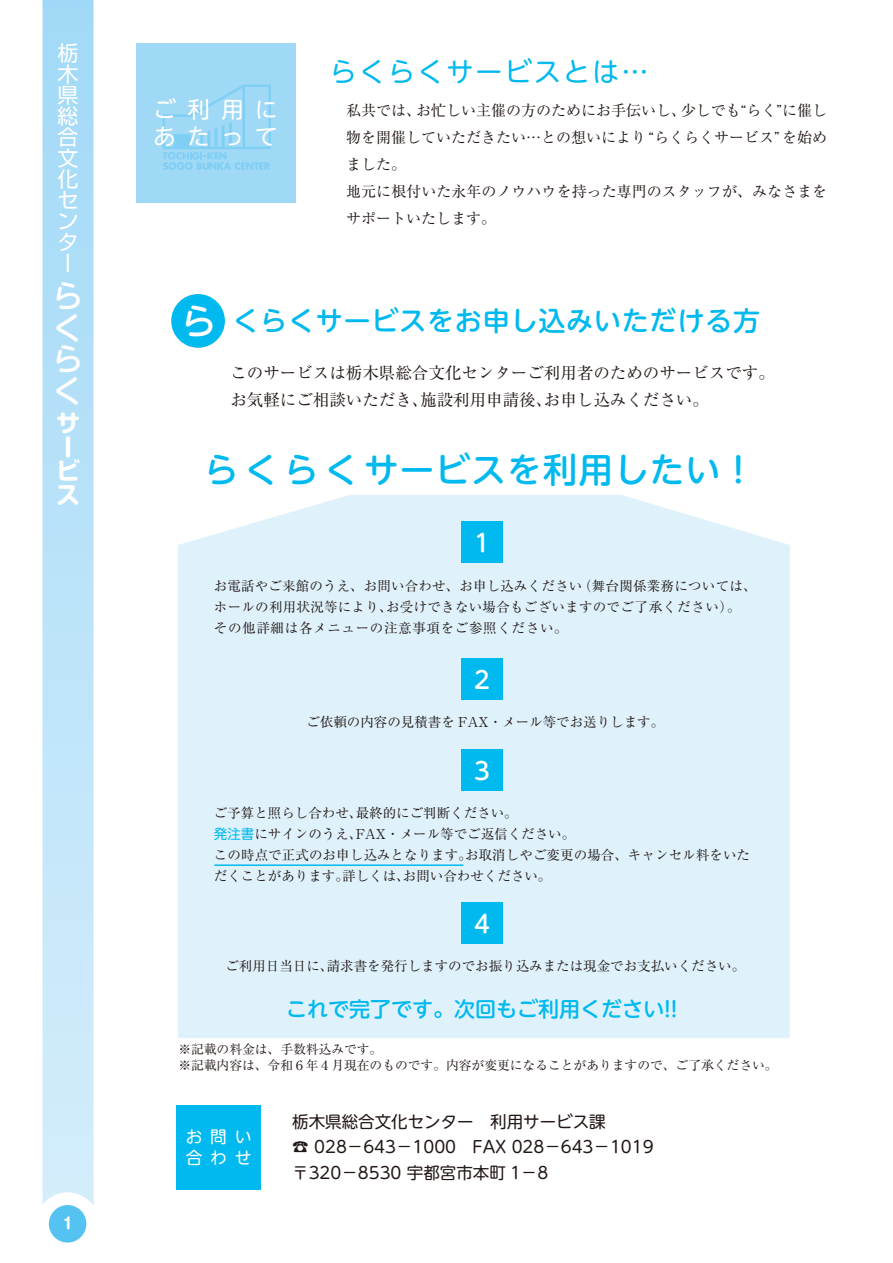
<style>
.page{position:relative;width:893px;height:1263px;background:#fff}
.page>*{position:absolute;margin:0;border:0;box-sizing:border-box;transform-origin:0 0}
.t1{font:500 34.5px "UD Shin M Go Pro";letter-spacing:.035em;color:#00b9ef}
.t2{font:500 31.5px/31.5px "UD Shin M Go Pro";color:#fff;text-align:justify}
.t3{font:500 27px "UD Shin M Go Pro";letter-spacing:.03em;color:#00b9ef}
.t4{font:27px "UD Shin M Go Pro";letter-spacing:.08em;color:#00b9ef}
.t5{font:700 24px/24px "Shin M Go Pro";color:#fff}
.t6{font:500 23.85px "UD Shin M Go Pro";color:#fff}
.t7{font:22.5px/27px "UD Shin M Go Pro";letter-spacing:.52em;color:#fff}
.t8{font:500 21px "UD Shin M Go Pro";color:#00b9ef}
.t9{font:21px/21px "Shin Go Pr 5";color:#fff;text-align:justify}
.t10{font:16.65px/21.5px "UD Shin M Go Pro";letter-spacing:.47em;color:#fff}
.t11{font:16.5px/25.5px "UD Shin M Go Pro";color:#231916}
.t12{font:16.5px/27px "Ryumin Pr 6";color:#231916}
.t13{font:15px/27px "Ryumin Pr 6";color:#231916}
.t14{font:700 15px "Shin M Go Pr 6";color:#fff}
.t15{font:13.5px/21px "Ryumin Pr 6";letter-spacing:.005em;color:#231916}
.t16{font:12.75px/16.5px "Ryumin Pr 6";color:#231916}
.s1{font-size:36px;color:#fff}
.s2{font-family:"UD Shin M Go Pro";color:#00b9ef}
</style>
<div class="page">
<div style="left:178px;top:495px;width:612px;height:543px;background:#dff2fc"></div>
<div style="left:136px;top:43px;width:159px;height:160px;background:#9fd9f6"></div>
<svg style="left:163px;top:85px;width:108px;height:85px"></svg>
<div style="left:176px;top:1105px;width:85px;height:84px;background:#00b9ef"></div>
<div style="left:461px;top:521px;width:42px;height:42px;background:#00b9ef"></div>
<div style="left:461px;top:658px;width:42px;height:42px;background:#00b9ef"></div>
<div style="left:461px;top:749px;width:42px;height:42px;background:#00b9ef"></div>
<div style="left:461px;top:902px;width:42px;height:42px;background:#00b9ef"></div>
<div style="left:171px;top:294px;width:54px;height:54px;background:#00b9ef;border-radius:50%"></div>
<hr style="left:214px;top:864px;width:249px;height:2px;background:#00b9ef">
<svg style="left:43px;top:0;width:51px;height:1206px;background:#bbe3f9"></svg>
<div style="left:49px;top:1205px;width:37px;height:37px;background:#55c3f1;border-radius:50%"></div>
<h3 class="t9" style="left:58px;top:40px;width:22px">栃木県総合文化センター</h3>
<h2 class="t2" style="left:52px;top:279px;width:29px">らくらく</h2>
<h3 class="t5" style="left:56px;top:408px;width:25px">サービス</h3>
<p class="t14" style="left:63px;top:1211px;width:11px">1</p>
<h3 class="t7" style="left:154px;top:95px;width:125px">ご利用にあたって</h3>
<h3 class="t4" style="left:330px;top:50px;width:320px">らくらくサービスとは…</h3>
<p class="t13" style="left:346px;top:96px;width:482px">私共では、お忙しい主催の方のためにお手伝いし、少しでも“らく”に催し物を開催していただきたい…との想いにより “らくらくサービス” を始めました。<br>地元に根付いた永年のノウハウを持った専門のスタッフが、みなさまをサポートいたします。</p>
<h3 class="t3" style="left:181px;top:299px;width:581px"><span class="s1">ら</span>くらくサービスをお申し込みいただける方</h3>
<p class="t12" style="left:230px;top:358px;width:546px">このサービスは栃木県総合文化センターご利用者のためのサービスです。お気軽にご相談いただき、施設利用申請後、お申し込みください。</p>
<h1 class="t1" style="left:204px;top:442px;width:553px">らくらくサービスを利用したい！</h1>
<h3 class="t6" style="left:474px;top:524px;width:17px">1</h3>
<p class="t15" style="left:214px;top:574px;width:544px">お電話やご来館のうえ、お問い合わせ、お申し込みください（舞台関係業務については、ホールの利用状況等により、お受けできない場合もございますのでご了承ください）。その他詳細は各メニューの注意事項をご参照ください。</p>
<h3 class="t6" style="left:474px;top:660px;width:17px">2</h3>
<p class="t15" style="left:306px;top:711px;width:359px">ご依頼の内容の見積書を FAX・メール等でお送りします。</p>
<h3 class="t6" style="left:474px;top:751px;width:17px">3</h3>
<p class="t15" style="left:214px;top:802px;width:538px">ご予算と照らし合わせ、最終的にご判断ください。<br><span class="s2">発注書</span>にサインのうえ、FAX・メール等でご返信ください。<br>この時点で正式のお申し込みとなります。お取消しやご変更の場合、キャンセル料をいただくことがあります。詳しくは、お問い合わせください。</p>
<h3 class="t6" style="left:474px;top:904px;width:17px">4</h3>
<p class="t15" style="left:225px;top:955px;width:521px">ご利用日当日に、請求書を発行しますのでお振り込みまたは現金でお支払いください。</p>
<h3 class="t8" style="left:286px;top:992px;width:393px">これで完了です。次回もご利用ください!!</h3>
<p class="t16" style="left:178px;top:1040px;width:601px">※記載の料金は、手数料込みです。<br>※記載内容は、令和６年４月現在のものです。内容が変更になることがありますので、ご了承ください。</p>
<p class="t10" style="left:186px;top:1125px;width:67px">お問い合わせ</p>
<p class="t11" style="left:276px;top:1108px;width:379px">　栃木県総合文化センター　利用サービス課<br>　☎ 028－643－1000　FAX 028－643－1019　〒320－8530 宇都宮市本町 1－8</p>
</div>
